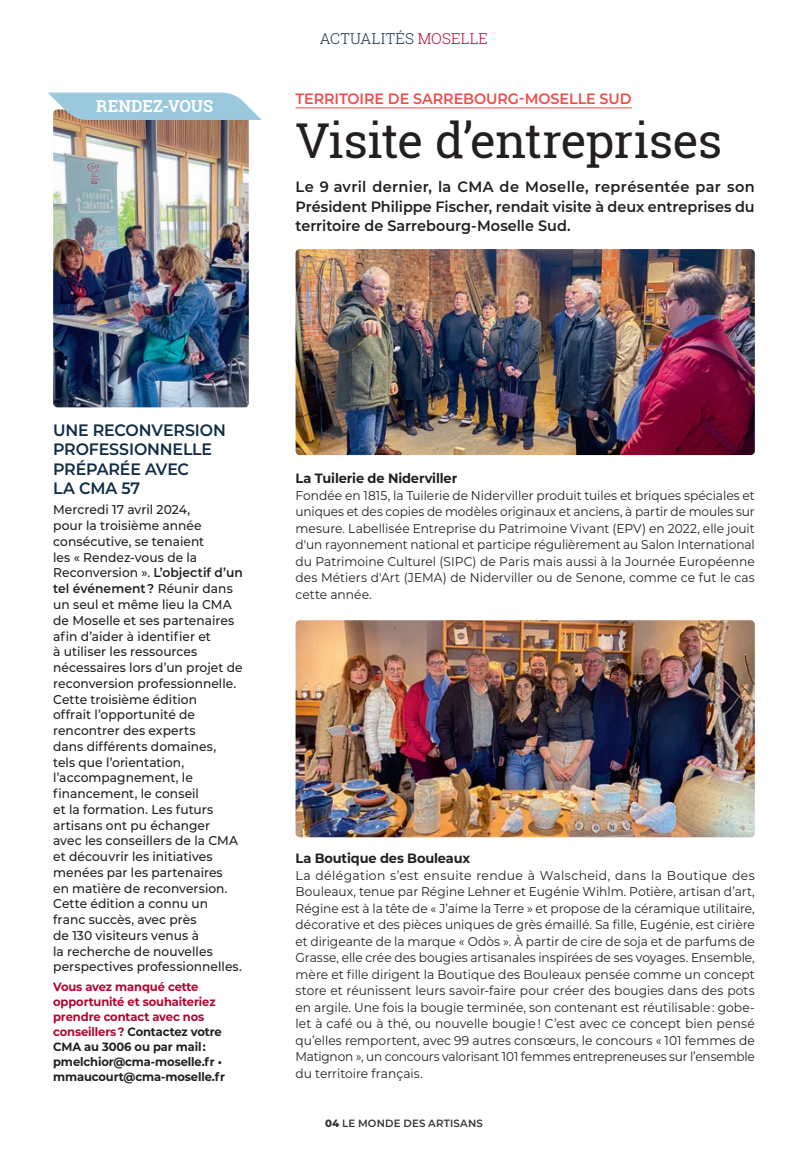
<style>
.page{position:relative;width:808px;height:1149px;background:#fff}
.page>*{position:absolute;margin:0;border:0;box-sizing:border-box;transform-origin:0 0}
.t1{font:48px "Roboto Slab";letter-spacing:-.02em;color:#231f20}
.t2{font:600 16.5px/19.5px "Montserrat";letter-spacing:-.01em;color:#102c47;scale:.96 1}
.t3{font:700 16.5px "Roboto Slab";letter-spacing:.005em;color:#fff}
.t4{font:600 15px/19.5px "Montserrat";color:#231f20;text-align:justify}
.t5{font:600 15px "Montserrat";letter-spacing:-.005em;color:#ef4d4b;scale:.96 1}
.t6{font:300 15px "Roboto Slab";letter-spacing:.015em;color:#102c47}
.t7{font:700 13.5px "Montserrat";letter-spacing:-.01em;color:#231f20;scale:.96 1}
.t8{font:12.75px/16.5px "Montserrat";color:#231f20;text-align:justify}
.t9{font:500 12.75px/15.8px "Montserrat";letter-spacing:.005em;color:#231f20;scale:.96 1}
.t10{font:12.75px/16.5px "Montserrat";color:#231f20;text-align:justify;scale:.96 1}
.t11{font:700 12px/15px "Montserrat";letter-spacing:-.01em;color:#231f20;scale:.96 1}
.t12{font:600 10.5px "Montserrat";letter-spacing:.02em;color:#363536}
.s1{color:#b00630}
.s2{font-weight:600}
.s3{font-weight:800}
</style>
<div class="page">
<img style="left:296px;top:620px;width:459px;height:217px">
<img style="left:296px;top:249px;width:459px;height:206px">
<hr style="left:296px;top:108px;width:336px;height:1px;background:#ef4d4b">
<img style="left:53px;top:120px;width:196px;height:287px">
<svg style="left:48px;top:92px;width:214px;height:28px"></svg>
<p class="t3" style="left:96px;top:95px;width:119px">RENDEZ-VOUS</p>
<p class="t6" style="left:320px;top:28px;width:170px">ACTUALITÉS <span class="s1">MOSELLE</span></p>
<p class="t5" style="left:296px;top:88px;width:351px">TERRITOIRE DE SARREBOURG-MOSELLE SUD</p>
<h1 class="t1" style="left:296px;top:107px;width:428px">Visite d’entreprises</h1>
<p class="t4" style="left:296px;top:176px;width:461px">Le 9 avril dernier, la CMA de Moselle, représentée par son Président Philippe Fischer, rendait visite à deux entreprises du territoire de Sarrebourg-Moselle Sud.</p>
<p class="t2" style="left:53px;top:419px;width:181px">UNE RECONVERSION<br>PROFESSIONNELLE<br>PRÉPARÉE AVEC<br>LA CMA 57</p>
<p class="t9" style="left:53px;top:501px;width:199px">Mercredi 17 avril 2024,<br>pour la troisième année consécutive, se tenaient<br>les « Rendez-vous de la<br>Reconversion ». <span class="s2">L’objectif d’un tel événement ?</span> Réunir dans un seul et même lieu la CMA de Moselle et ses partenaires afin d’aider à identifier et<br>à utiliser les ressources nécessaires lors d’un projet de reconversion professionnelle.<br>Cette troisième édition<br>offrait l’opportunité de rencontrer des experts<br>dans différents domaines,<br>tels que l’orientation, l’accompagnement, le financement, le conseil<br>et la formation. Les futurs artisans ont pu échanger<br>avec les conseillers de la CMA et découvrir les initiatives menées par les partenaires<br>en matière de reconversion.<br>Cette édition a connu un franc succès, avec près<br>de 130 visiteurs venus à<br>la recherche de nouvelles perspectives professionnelles.</p>
<p class="t11" style="left:53px;top:978px;width:181px"><span class="s1">Vous avez manqué cette opportunité et souhaiteriez prendre contact avec nos conseillers ?</span> Contactez votre<br>CMA au 3006 ou par mail : pmelchior@cma-moselle.fr • mmaucourt@cma-moselle.fr</p>
<p class="t7" style="left:296px;top:468px;width:170px">La Tuilerie de Niderviller</p>
<p class="t10" style="left:296px;top:486px;width:480px">Fondée en 1815, la Tuilerie de Niderviller produit tuiles et briques spéciales et uniques et des copies de modèles originaux et anciens, à partir de moules sur mesure. Labellisée Entreprise du Patrimoine Vivant (EPV) en 2022, elle jouit d'un rayonnement national et participe régulièrement au Salon International du Patrimoine Culturel (SIPC) de Paris mais aussi à la Journée Européenne des Métiers d'Art (JEMA) de Niderviller ou de Senone, comme ce fut le cas cette année.</p>
<p class="t7" style="left:296px;top:848px;width:183px">La Boutique des Bouleaux</p>
<p class="t8" style="left:296px;top:866px;width:461px">La délégation s’est ensuite rendue à Walscheid, dans la Boutique des Bouleaux, tenue par Régine Lehner et Eugénie Wihlm. Potière, artisan d’art, Régine est à la tête de « J’aime la Terre » et propose de la céramique utilitaire, décorative et des pièces uniques de grès émaillé. Sa fille, Eugénie, est cirière et dirigeante de la marque « Odòs ». À partir de cire de soja et de parfums de Grasse, elle crée des bougies artisanales inspirées de ses voyages. Ensemble, mère et fille dirigent la Boutique des Bouleaux pensée comme un concept store et réunissent leurs savoir-faire pour créer des bougies dans des pots en argile. Une fois la bougie terminée, son contenant est réutilisable : gobe&shy;let à café ou à thé, ou nouvelle bougie ! C’est avec ce concept bien pensé qu’elles remportent, avec 99 autres consœurs, le concours « 101 femmes de Matignon », un concours valorisant 101 femmes entrepreneuses sur l’ensemble du territoire français.</p>
<p class="t12" style="left:325px;top:1115px;width:159px"><span class="s3">04</span> LE MONDE DES ARTISANS</p>
</div>
